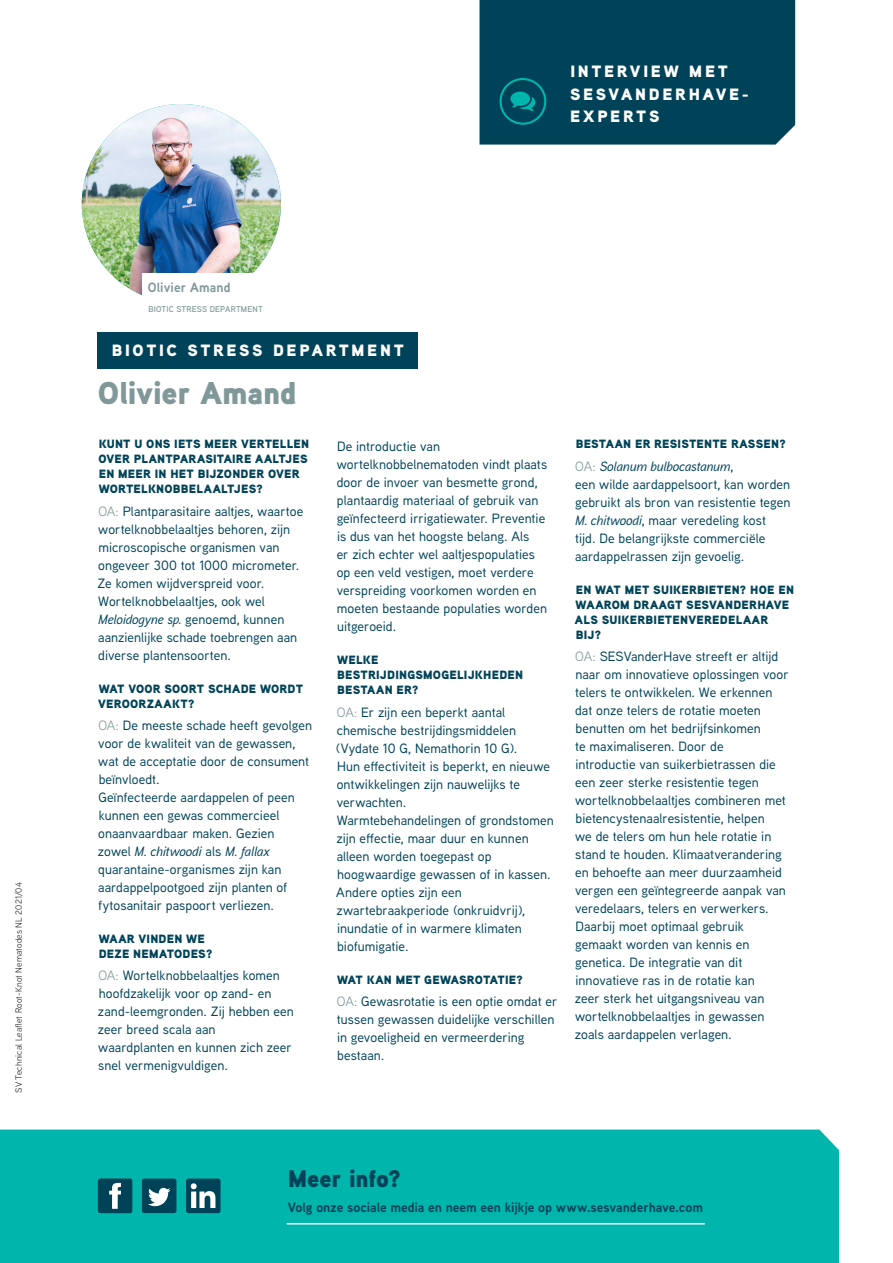
<style>
.page{position:relative;width:893px;height:1263px;background:#fff}
.page>*{position:absolute;margin:0;border:0;box-sizing:border-box;transform-origin:0 0}
.t1{font:900 31.5px "Aaux Next";letter-spacing:-.005em;color:#81989a}
.t2{font:900 24px "Aaux Next";letter-spacing:-.005em;color:#004359}
.t3{font:900 16.35px/22.5px "Aaux Next";letter-spacing:.165em;color:#fff}
.t4{font:500 13.5px/18px "Aaux Next";letter-spacing:.005em;color:#004359}
.t5{font:700 13.5px "Aaux Next";color:#004359}
.t6{font:700 13.35px "Aaux Next";letter-spacing:.01em;color:#81989a}
.t7{font:900 12px/15px "Aaux Next";letter-spacing:.015em;color:#004359}
.t8{font:9px "Aaux Next";letter-spacing:.015em;color:#231f20}
.t9{font:600 8.4px "Aaux Next";letter-spacing:.02em;color:#81989a}
.s1{font-weight:400;color:#81989a}
.s2{font-style:italic}
</style>
<div class="page">
<div style="left:0;top:1129px;width:839px;height:134px;background:#00b5ac"></div>
<img style="left:82px;top:104px;width:199px;height:199px;border-radius:100px">
<div style="left:479px;top:0;width:316px;height:145px;background:#004359"></div>
<div style="left:499px;top:78px;width:47px;height:47px;border:2px solid #00b5ac;border-radius:50%"></div>
<svg style="left:510px;top:92px;width:25px;height:19px"></svg>
<div style="left:142px;top:1178px;width:34px;height:35px;background:#004359;border-radius:3px"></div>
<svg style="left:148px;top:1188px;width:22px;height:18px"></svg>
<div style="left:98px;top:1178px;width:34px;height:35px;background:#004359;border-radius:3px"></div>
<div style="left:186px;top:1178px;width:35px;height:35px;background:#004359;border-radius:3px"></div>
<svg style="left:191px;top:1183px;width:24px;height:25px"></svg>
<div style="left:142px;top:273px;width:171px;height:47px;background:#fff"></div>
<svg style="left:109px;top:1183px;width:12px;height:26px"></svg>
<hr style="left:287px;top:1223px;width:418px;height:1px;background:#fff">
<div style="left:98px;top:332px;width:320px;height:37px;background:#004359"></div>
<p class="t8" style="left:13px;top:1093px;width:212px;rotate:-90deg">SV Technical Leaflet Root-Knot Nematodes NL 2021/04</p>
<p class="t3" style="left:570px;top:60px;width:180px">INTERVIEW MET<br>SESVANDERHAVE-<br>EXPERTS</p>
<p class="t6" style="left:148px;top:278px;width:84px">Olivier Amand</p>
<p class="t9" style="left:148px;top:303px;width:116px">BIOTIC STRESS DEPARTMENT</p>
<p class="t3" style="left:112px;top:339px;width:294px">BIOTIC STRESS DEPARTMENT</p>
<h1 class="t1" style="left:98px;top:370px;width:201px">Olivier Amand</h1>
<p class="t7" style="left:98px;top:436px;width:212px">KUNT U ONS IETS MEER VERTELLEN<br>OVER PLANTPARASITAIRE AALTJES<br>EN MEER IN HET BIJZONDER OVER<br>WORTELKNOBBELAALTJES?</p>
<p class="t4" style="left:98px;top:501px;width:207px"><span class="s1">OA:</span> Plantparasitaire aaltjes, waartoe wortelknobbelaaltjes behoren, zijn microscopische organismen van ongeveer 300 tot 1000 micrometer.<br>Ze komen wijdverspreid voor.<br>Wortelknobbelaaltjes, ook wel <span class="s2">Meloidogyne sp.</span> genoemd, kunnen aanzienlijke schade toebrengen aan diverse plantensoorten.</p>
<p class="t7" style="left:98px;top:681px;width:206px">WAT VOOR SOORT SCHADE WORDT<br>VEROORZAAKT?</p>
<p class="t4" style="left:98px;top:716px;width:216px"><span class="s1">OA:</span> De meeste schade heeft gevolgen voor de kwaliteit van de gewassen, wat de acceptatie door de consument beïnvloedt.<br>Geïnfecteerde aardappelen of peen kunnen een gewas commercieel onaanvaardbaar maken. Gezien<br>zowel <span class="s2">M. chitwoodi</span> als <span class="s2">M. fallax </span>quarantaine-organismes zijn kan aardappelpootgoed zijn planten of fytosanitair paspoort verliezen.</p>
<p class="t7" style="left:99px;top:931px;width:116px">WAAR VINDEN WE<br>DEZE NEMATODES?</p>
<p class="t4" style="left:98px;top:966px;width:197px"><span class="s1">OA:</span> Wortelknobbelaaltjes komen hoofdzakelijk voor op zand- en zand-leemgronden. Zij hebben een zeer breed scala aan waardplanten en kunnen zich zeer snel vermenigvuldigen.</p>
<p class="t4" style="left:337px;top:437px;width:212px">De introductie van wortelknobbelnematoden vindt plaats door de invoer van besmette grond, plantaardig materiaal of gebruik van geïnfecteerd irrigatiewater. Preventie is dus van het hoogste belang. Als<br>er zich echter wel aaltjespopulaties op een veld vestigen, moet verdere verspreiding voorkomen worden en moeten bestaande populaties worden uitgeroeid.</p>
<p class="t7" style="left:337px;top:652px;width:188px">WELKE<br>BESTRIJDINGSMOGELIJKHEDEN<br>BESTAAN ER?</p>
<p class="t4" style="left:336px;top:702px;width:219px"><span class="s1">OA:</span> Er zijn een beperkt aantal chemische bestrijdingsmiddelen (Vydate 10 G, Nemathorin 10 G).<br>Hun effectiviteit is beperkt, en nieuwe ontwikkelingen zijn nauwelijks te verwachten.<br>Warmtebehandelingen of grondstomen zijn effectie, maar duur en kunnen alleen worden toegepast op hoogwaardige gewassen of in kassen.<br>Andere opties zijn een zwartebraakperiode (onkruidvrij), inundatie of in warmere klimaten biofumigatie.</p>
<p class="t7" style="left:337px;top:972px;width:187px">WAT KAN MET GEWASROTATIE?</p>
<p class="t4" style="left:337px;top:992px;width:222px"><span class="s1">OA:</span> Gewasrotatie is een optie omdat er tussen gewassen duidelijke verschillen in gevoeligheid en vermeerdering bestaan.</p>
<p class="t7" style="left:576px;top:436px;width:212px">BESTAAN ER RESISTENTE RASSEN?</p>
<p class="t4" style="left:575px;top:456px;width:217px"><span class="s1">OA:</span> <span class="s2">Solanum bulbocastanum</span>,<br>een wilde aardappelsoort, kan worden gebruikt als bron van resistentie tegen <span class="s2">M. chitwoodi</span>, maar veredeling kost<br>tijd. De belangrijkste commerciële aardappelrassen zijn gevoelig.</p>
<p class="t7" style="left:575px;top:582px;width:221px">EN WAT MET SUIKERBIETEN? HOE EN<br>WAAROM DRAAGT SESVANDERHAVE<br>ALS SUIKERBIETENVEREDELAAR<br>BIJ?</p>
<p class="t4" style="left:575px;top:647px;width:215px"><span class="s1">OA:</span> SESVanderHave streeft er altijd naar om innovatieve oplossingen voor telers te ontwikkelen. We erkennen dat onze telers de rotatie moeten benutten om het bedrijfsinkomen<br>te maximaliseren. Door de<br>introductie van suikerbietrassen die een zeer sterke resistentie tegen wortelknobbelaaltjes combineren met bietencystenaalresistentie, helpen<br>we de telers om hun hele rotatie in stand te houden. Klimaatverandering en behoefte aan meer duurzaamheid vergen een geïntegreerde aanpak van veredelaars, telers en verwerkers.<br>Daarbij moet optimaal gebruik gemaakt worden van kennis en genetica. De integratie van dit innovatieve ras in de rotatie kan<br>zeer sterk het uitgangsniveau van wortelknobbelaaltjes in gewassen zoals aardappelen verlagen.</p>
<h2 class="t2" style="left:288px;top:1161px;width:115px">Meer info?</h2>
<p class="t5" style="left:288px;top:1197px;width:417px">Volg onze sociale media en neem een kijkje op www.sesvanderhave.com</p>
</div>
